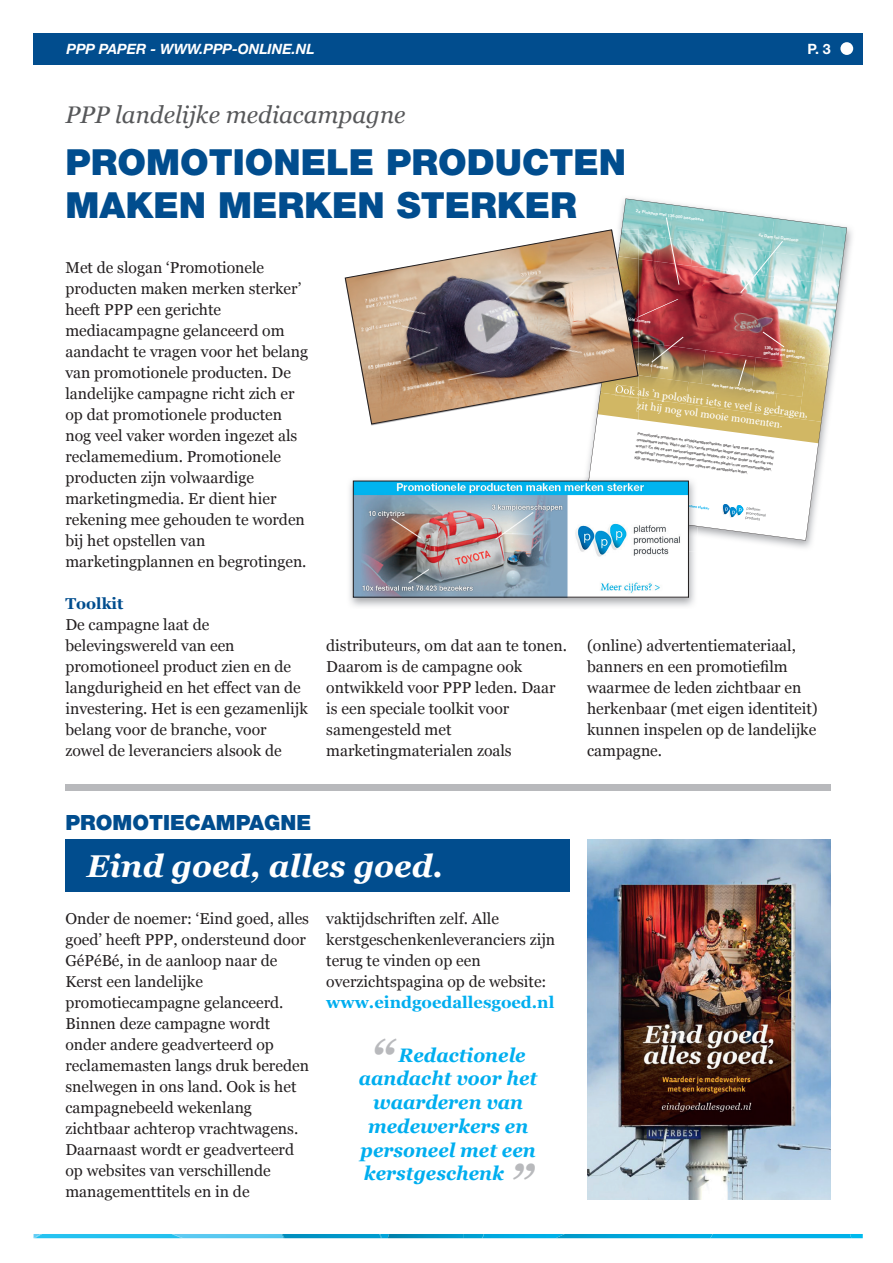
<style>
.page{position:relative;width:893px;height:1263px;background:#fff}
.page>*{position:absolute;margin:0;border:0;box-sizing:border-box;transform-origin:0 0}
.t1{font:italic 700 47.4px "Georgia";color:#b8b9bc;scale:.96 1}
.t2{font:900 36px/43.2px "Helvetica Neue";color:#014d8e}
.t3{font:italic 700 31.5px "Georgia";color:#fff}
.t4{font:italic 24px "Georgia";color:#57585a}
.t5{font:900 21px "Helvetica Neue";color:#014d8e}
.t6{font:italic 700 19.5px "Georgia";color:#00aeef;scale:.96 1}
.t7{font:700 16.5px "Georgia";color:#00aeef}
.t8{font:15.75px/21px "Georgia";color:#231f20}
.t9{font:700 15.75px "Georgia";color:#014d8e}
.t10{font:italic 700 14.25px "Helvetica Neue";color:#fff}
.t11{font:700 14.25px "Helvetica Neue";color:#fff}
.t12{font:500 11.25px/13.2px "Minion Pro";color:#fff;text-align:center}
.t13{font:700 4.2px/4.9px "Helvetica";color:#fff}
.t14{font:3.75px/6px "Helvetica";color:#231f20;text-align:justify}
</style>
<div class="page">
<div style="left:65px;top:839px;width:505px;height:53px;background:#014d8e"></div>
<div style="left:34px;top:33px;width:829px;height:32px;background:#014d8e"></div>
<img style="left:183px;top:1234px;width:98px;height:4px">
<img style="left:282px;top:1234px;width:97px;height:4px">
<svg style="left:379px;top:1234px;width:9px;height:4px"></svg>
<img style="left:484px;top:1234px;width:72px;height:4px">
<img style="left:388px;top:1234px;width:96px;height:4px">
<img style="left:35px;top:1234px;width:147px;height:4px">
<svg style="left:851px;top:1234px;width:12px;height:4px"></svg>
<img style="left:713px;top:1234px;width:138px;height:4px">
<img style="left:556px;top:1234px;width:157px;height:4px">
<div style="left:840px;top:42px;width:13px;height:13px;background:#fff;border-radius:50%"></div>
<div style="left:65px;top:784px;width:766px;height:7px;background:#b8b9bc"></div>
<img style="left:625px;top:198px;width:227px;height:48px">
<img style="left:809px;top:246px;width:42px;height:300px">
<img style="left:586px;top:199px;width:261px;height:342px">
<img style="left:349px;top:479px;width:346px;height:128px">
<img style="left:579px;top:479px;width:118px;height:72px">
<img style="left:584px;top:477px;width:113px;height:49px">
<img style="left:355px;top:483px;width:332px;height:112px">
<img style="left:587px;top:839px;width:244px;height:361px">
<img style="left:622px;top:424px;width:14px;height:1px">
<img style="left:638px;top:259px;width:1px;height:79px">
<img style="left:638px;top:338px;width:1px;height:33px">
<img style="left:638px;top:371px;width:1px;height:13px">
<img style="left:638px;top:232px;width:1px;height:27px">
<img style="left:638px;top:384px;width:1px;height:14px">
<svg style="left:636px;top:398px;width:185px;height:45px"></svg>
<svg style="left:638px;top:299px;width:40px;height:19px"></svg>
<img style="left:345px;top:229px;width:293px;height:195px">
<p class="t10" style="left:67px;top:40px;width:250px">PPP PAPER - WWW.PPP-ONLINE.NL</p>
<p class="t11" style="left:807px;top:40px;width:25px">P. 3</p>
<h3 class="t4" style="left:65px;top:97px;width:342px">PPP landelijke mediacampagne</h3>
<h2 class="t2" style="left:65px;top:140px;width:562px">PROMOTIONELE PRODUCTEN<br>MAKEN MERKEN STERKER</h2>
<p class="t13" style="left:636px;top:209px;width:70px;rotate:7deg">2x Pinkpop met 136.000 bezoekers</p>
<p class="t13" style="left:759px;top:233px;width:42px;rotate:7deg">4x Dam tot Damloop</p>
<p class="t8" style="left:65px;top:256px;width:244px">Met de slogan ‘Promotionele producten maken merken sterker’ heeft PPP een gerichte mediacampagne gelanceerd om aandacht te vragen voor het belang van promotionele producten. De landelijke campagne richt zich er op dat promotionele producten nog veel vaker worden ingezet als reclamemedium. Promotionele producten zijn volwaardige marketingmedia. Er dient hier rekening mee gehouden te worden bij het opstellen van marketingplannen en begrotingen.</p>
<p class="t9" style="left:65px;top:592px;width:60px">Toolkit</p>
<p class="t8" style="left:65px;top:613px;width:244px">De campagne laat de belevingswereld van een promotioneel product zien en de langdurigheid en het effect van de investering. Het is een gezamenlijk belang voor de branche, voor zowel de leveranciers alsook de</p>
<p class="t13" style="left:632px;top:361px;width:39px;rotate:7deg">5x avond 4-daagse</p>
<p class="t13" style="left:764px;top:345px;width:43px;rotate:7deg">139x uit de kast gehaald en gedragen</p>
<p class="t13" style="left:712px;top:383px;width:64px;rotate:7deg">één keer te veel rugby gespeeld</p>
<p class="t12" style="left:616px;top:381px;width:196px;rotate:8deg">Ook als ’n poloshirt iets te veel is gedragen, zit hij nog vol mooie momenten.</p>
<p class="t14" style="left:638px;top:431px;width:140px;rotate:7deg">Promotionele producten en eindejaarsgeschenken gaan lang mee en maken een onuitwisbare indruk. Wist u dat 75% van de producten langer dan een halfjaar gebruikt wordt? En dat ze een herinneringswaarde hebben die 2 keer groter is dan die van advertising? Promotionele producten verdienen een plaats in uw communicatieplan.<br>Kijk op www.ppp-online.nl voor meer cijfers en de aangesloten leden.</p>
<p class="t8" style="left:326px;top:634px;width:242px">distributeurs, om dat aan te tonen.<br>Daarom is de campagne ook ontwikkeld voor PPP leden. Daar is een speciale toolkit voor samengesteld met marketingmaterialen zoals</p>
<p class="t8" style="left:587px;top:634px;width:232px">(online) advertentiemateriaal, banners en een promotiefilm waarmee de leden zichtbaar en herkenbaar (met eigen identiteit) kunnen inspelen op de landelijke campagne.</p>
<h3 class="t5" style="left:65px;top:809px;width:247px">PROMOTIECAMPAGNE</h3>
<h3 class="t3" style="left:87px;top:848px;width:358px">Eind goed, alles goed.</h3>
<p class="t8" style="left:65px;top:907px;width:245px">Onder de noemer: ‘Eind goed, alles goed’ heeft PPP, ondersteund door<br>GéPéBé, in de aanloop naar de<br>Kerst een landelijke promotiecampagne gelanceerd.<br>Binnen deze campagne wordt onder andere geadverteerd op reclamemasten langs druk bereden snelwegen in ons land. Ook is het campagnebeeld wekenlang zichtbaar achterop vrachtwagens.<br>Daarnaast wordt er geadverteerd op websites van verschillende managementtitels en in de</p>
<p class="t8" style="left:326px;top:907px;width:230px">vaktijdschriften zelf. Alle kerstgeschenkenleveranciers zijn terug te vinden op een overzichtspagina op de website:</p>
<p class="t7" style="left:326px;top:990px;width:230px">www.eindgoedallesgoed.nl</p>
<h1 class="t1" style="left:371px;top:1030px;width:26px">“</h1>
<p class="t6" style="left:399px;top:1044px;width:134px">Redactionele</p>
<p class="t6" style="left:359px;top:1067px;width:187px">aandacht voor het</p>
<p class="t6" style="left:373px;top:1091px;width:158px">waarderen van</p>
<p class="t6" style="left:368px;top:1115px;width:168px">medewerkers en</p>
<p class="t6" style="left:361px;top:1138px;width:184px">personeel met een</p>
<p class="t6" style="left:364px;top:1162px;width:148px">kerstgeschenk</p>
<h1 class="t1" style="left:509px;top:1156px;width:26px">”</h1>
</div>
